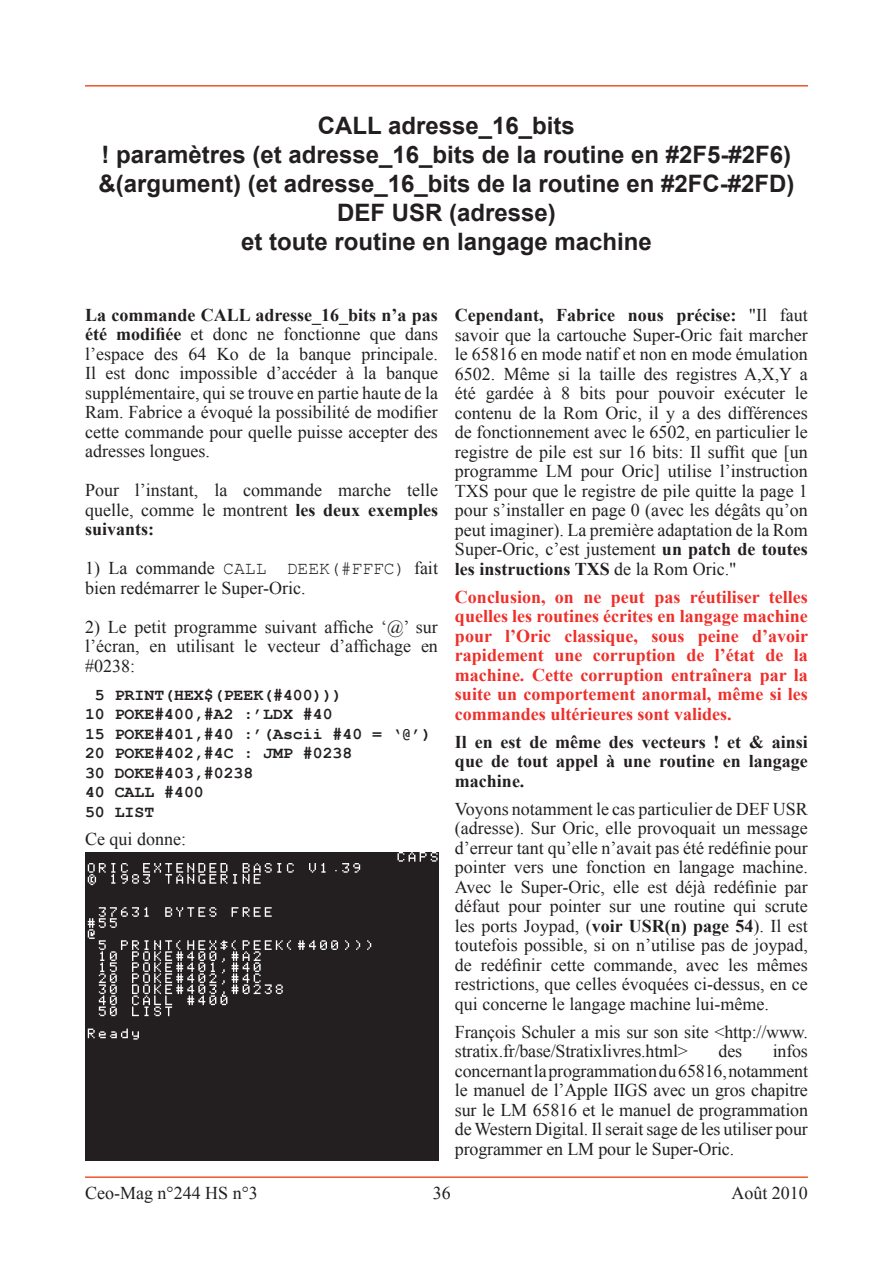
<style>
.page{position:relative;width:893px;height:1263px;background:#fff}
.page>*{position:absolute;margin:0;border:0;box-sizing:border-box;transform-origin:0 0}
.t1{font:700 24px/28.8px "Arial";color:#231f20;text-align:center}
.t2{font:18px/19.5px "Times New Roman";color:#231f20;text-align:justify}
.t3{font:700 18px/19.5px "Times New Roman";color:#ee2f2a;text-align:justify}
.t4{font:700 18px/19.5px "Times New Roman";color:#231f20;text-align:justify}
.t5{font:700 16.5px/19.5px "Courier New";color:#231f20}
.s1{font-weight:700}
.s2{font-family:"Courier New"}
</style>
<div class="page">
<img style="left:85px;top:852px;width:353px;height:309px">
<hr style="left:85px;top:1176px;width:723px;height:2px;background:#f05429">
<hr style="left:85px;top:85px;width:723px;height:2px;background:#f05429">
<h1 class="t1" style="left:98px;top:112px;width:698px">CALL adresse_16_bits<br>! paramètres (et adresse_16_bits de la routine en #2F5-#2F6) &amp;(argument) (et adresse_16_bits de la routine en #2FC-#2FD)<br>DEF USR (adresse)<br>et toute routine en langage machine</h1>
<p class="t2" style="left:85px;top:305px;width:354px"><span class="s1">La commande CALL adresse_16_bits n’a pas été modifiée</span> et donc ne fonctionne que dans l’espace des 64 Ko de la banque principale.<br>Il est donc impossible d’accéder à la banque supplémentaire, qui se trouve en partie haute de la Ram. Fabrice a évoqué la possibilité de modifier cette commande pour quelle puisse accepter des adresses longues.</p>
<p class="t2" style="left:85px;top:480px;width:354px">Pour l’instant, la commande marche telle quelle, comme le montrent <span class="s1">les deux exemples suivants:</span></p>
<p class="t2" style="left:85px;top:558px;width:354px">1) La commande <span class="s2">CALL DEEK(#FFFC)</span> fait bien redémarrer le Super-Oric.</p>
<p class="t2" style="left:85px;top:617px;width:354px">2) Le petit programme suivant affiche ‘@’ sur l’écran, en utilisant le vecteur d’affichage en #0238:</p>
<p class="t5" style="left:85px;top:684px;width:348px;text-indent:10px">5 PRINT(HEX$(PEEK(#400)))<br>10 POKE#400,#A2 :’LDX #40<br>15 POKE#401,#40 :’(Ascii #40 = ‘@’)<br>20 POKE#402,#4C : JMP #0238<br>30 DOKE#403,#0238<br>40 CALL #400<br>50 LIST</p>
<p class="t2" style="left:85px;top:829px;width:102px">Ce qui donne:</p>
<p class="t2" style="left:455px;top:305px;width:354px"><span class="s1">Cependant, Fabrice nous précise:</span> "Il faut savoir que la cartouche Super-Oric fait marcher le 65816 en mode natif et non en mode émulation 6502. Même si la taille des registres A,X,Y a été gardée à 8 bits pour pouvoir exécuter le contenu de la Rom Oric, il y a des différences de fonctionnement avec le 6502, en particulier le registre de pile est sur 16 bits: Il suffit que [un programme LM pour Oric] utilise l’instruction TXS pour que le registre de pile quitte la page 1 pour s’installer en page 0 (avec les dégâts qu’on peut imaginer). La première adaptation de la Rom Super-Oric, c’est justement <span class="s1">un patch de toutes les instructions TXS</span> de la Rom Oric."</p>
<p class="t3" style="left:455px;top:586px;width:355px">Conclusion, on ne peut pas réutiliser telles quelles les routines écrites en langage machine pour l’Oric classique, sous peine d’avoir rapidement une corruption de l’état de la machine. Cette corruption entraînera par la suite un comportement anormal, même si les commandes ultérieures sont valides.</p>
<p class="t4" style="left:455px;top:731px;width:354px">Il en est de même des vecteurs ! et &amp; ainsi que de tout appel à une routine en langage machine.</p>
<p class="t2" style="left:455px;top:798px;width:354px">Voyons notamment le cas particulier de DEF USR (adresse). Sur Oric, elle provoquait un message d’erreur tant qu’elle n’avait pas été redéfinie pour pointer vers une fonction en langage machine.<br>Avec le Super-Oric, elle est déjà redéfinie par défaut pour pointer sur une routine qui scrute les ports Joypad, (<span class="s1">voir USR(n) page 54</span>). Il est toutefois possible, si on n’utilise pas de joypad, de redéfinir cette commande, avec les mêmes restrictions, que celles évoquées ci-dessus, en ce qui concerne le langage machine lui-même.</p>
<p class="t2" style="left:455px;top:1021px;width:354px">François Schuler a mis sur son site &lt;http://www. stratix.fr/base/Stratixlivres.html&gt;</p>
<p class="t2" style="left:455px;top:1041px;width:354px;text-indent:318px">infos concernant la programmation du 65816, notamment le manuel de l’Apple IIGS avec un gros chapitre sur le LM 65816 et le manuel de programmation de Western Digital. Il serait sage de les utiliser pour programmer en LM pour le Super-Oric.</p>
<p class="t2" style="left:718px;top:1041px;width:25px">des</p>
<p class="t2" style="left:85px;top:1183px;width:174px">Ceo-Mag n°244 HS n°3</p>
<p class="t2" style="left:433px;top:1183px;width:19px">36</p>
<p class="t2" style="left:731px;top:1183px;width:78px">Août 2010</p>
</div>
